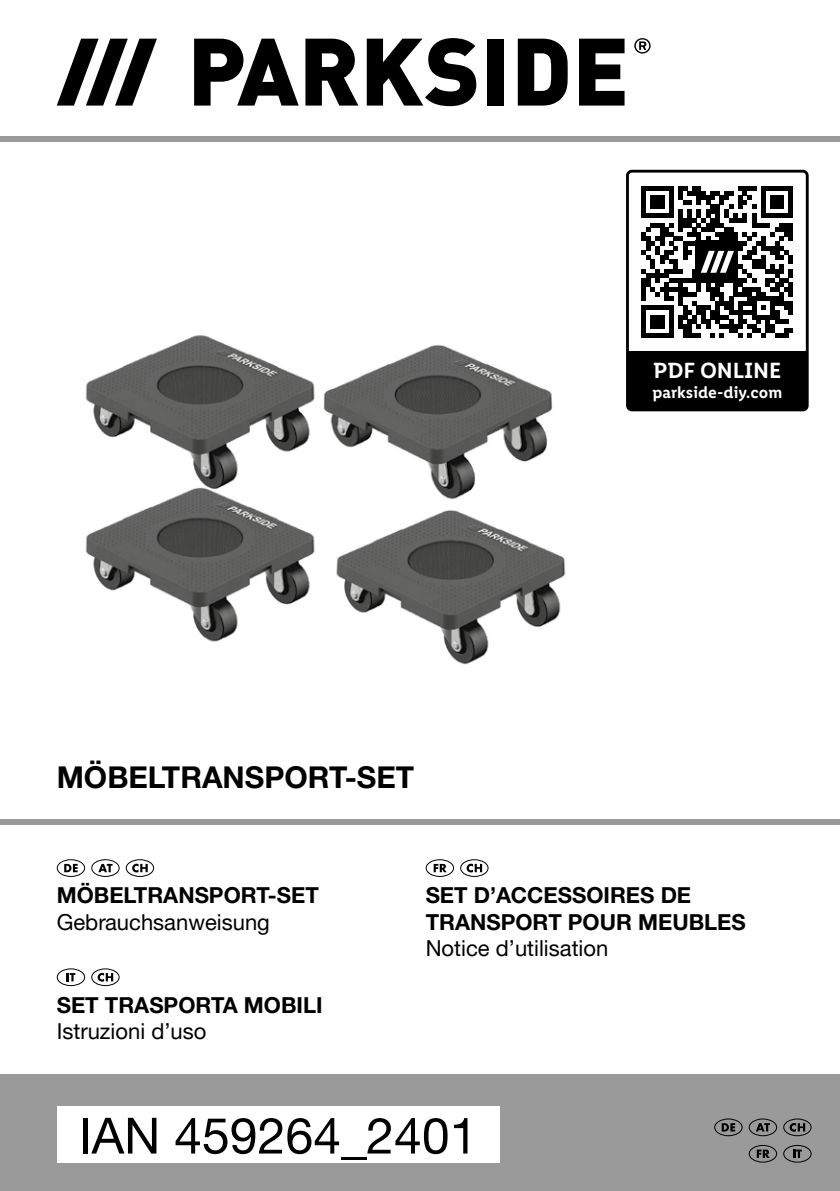
<style>
.page{position:relative;width:840px;height:1191px;background:#fff}
.page>*{position:absolute;margin:0;border:0;box-sizing:border-box;transform-origin:0 0}
.t1{font:50px "Helvetica Neue Parkside";color:#000}
.t2{font:700 30px "Helvetica Neue Parkside";color:#000}
.t3{font:700 22px/26.4px "Helvetica Neue Parkside";color:#000}
.t4{font:22px "Helvetica Neue Parkside";color:#000}
.t5{font:600 22px "Lidl Font Pro";color:#fff}
.t6{font:600 16.6px "Lidl Font Pro";color:#fff}
</style>
<div class="page">
<div style="left:0;top:1074px;width:839px;height:117px;background:#9b9a9a"></div>
<div style="left:57px;top:1106px;width:442px;height:56px;background:#fff"></div>
<div style="left:0;top:136px;width:839px;height:6px;background:#9b9a9a"></div>
<svg style="left:57px;top:39px;width:100px;height:67px"></svg>
<svg style="left:194px;top:39px;width:104px;height:67px"></svg>
<svg style="left:305px;top:39px;width:53px;height:67px"></svg>
<svg style="left:366px;top:38px;width:110px;height:68px"></svg>
<div style="left:487px;top:39px;width:16px;height:67px;background:#000"></div>
<svg style="left:517px;top:39px;width:51px;height:67px"></svg>
<svg style="left:579px;top:39px;width:45px;height:67px"></svg>
<svg style="left:634px;top:38px;width:16px;height:16px"></svg>
<div style="left:625px;top:170px;width:183px;height:241px;border:3px solid #000;border-radius:4px"></div>
<svg style="left:641px;top:186px;width:151px;height:152px"></svg>
<div style="left:627px;top:351px;width:179px;height:58px;background:#000"></div>
<svg style="left:714px;top:1118px;width:28px;height:18px"></svg>
<svg style="left:748px;top:1118px;width:28px;height:18px"></svg>
<svg style="left:783px;top:1118px;width:28px;height:18px"></svg>
<svg style="left:748px;top:1145px;width:28px;height:17px"></svg>
<svg style="left:783px;top:1144px;width:28px;height:18px"></svg>
<div style="left:0;top:818px;width:839px;height:6px;background:#9b9a9a"></div>
<svg style="left:57px;top:859px;width:28px;height:18px"></svg>
<svg style="left:91px;top:859px;width:29px;height:18px"></svg>
<svg style="left:126px;top:859px;width:28px;height:18px"></svg>
<svg style="left:57px;top:968px;width:28px;height:18px"></svg>
<svg style="left:91px;top:968px;width:29px;height:18px"></svg>
<svg style="left:425px;top:859px;width:29px;height:18px"></svg>
<svg style="left:460px;top:859px;width:28px;height:18px"></svg>
<img style="left:85px;top:335px;width:481px;height:330px">
<p class="t5" style="left:653px;top:358px;width:130px">PDF ONLINE</p>
<p class="t6" style="left:652px;top:383px;width:131px">parkside-diy.com</p>
<h2 class="t2" style="left:57px;top:760px;width:359px">MÖBELTRANSPORT-SET</h2>
<p class="t3" style="left:57px;top:882px;width:263px">MÖBELTRANSPORT-SET</p>
<p class="t4" style="left:57px;top:909px;width:214px">Gebrauchsanweisung</p>
<p class="t3" style="left:57px;top:991px;width:267px">SET TRASPORTA MOBILI</p>
<p class="t4" style="left:57px;top:1018px;width:151px">Istruzioni d’uso</p>
<p class="t3" style="left:425px;top:882px;width:321px">SET D’ACCESSOIRES DE<br>TRANSPORT POUR MEUBLES</p>
<p class="t4" style="left:425px;top:935px;width:184px">Notice d’utilisation</p>
<h1 class="t1" style="left:79px;top:1107px;width:400px">IAN 459264_2401</h1>
</div>
